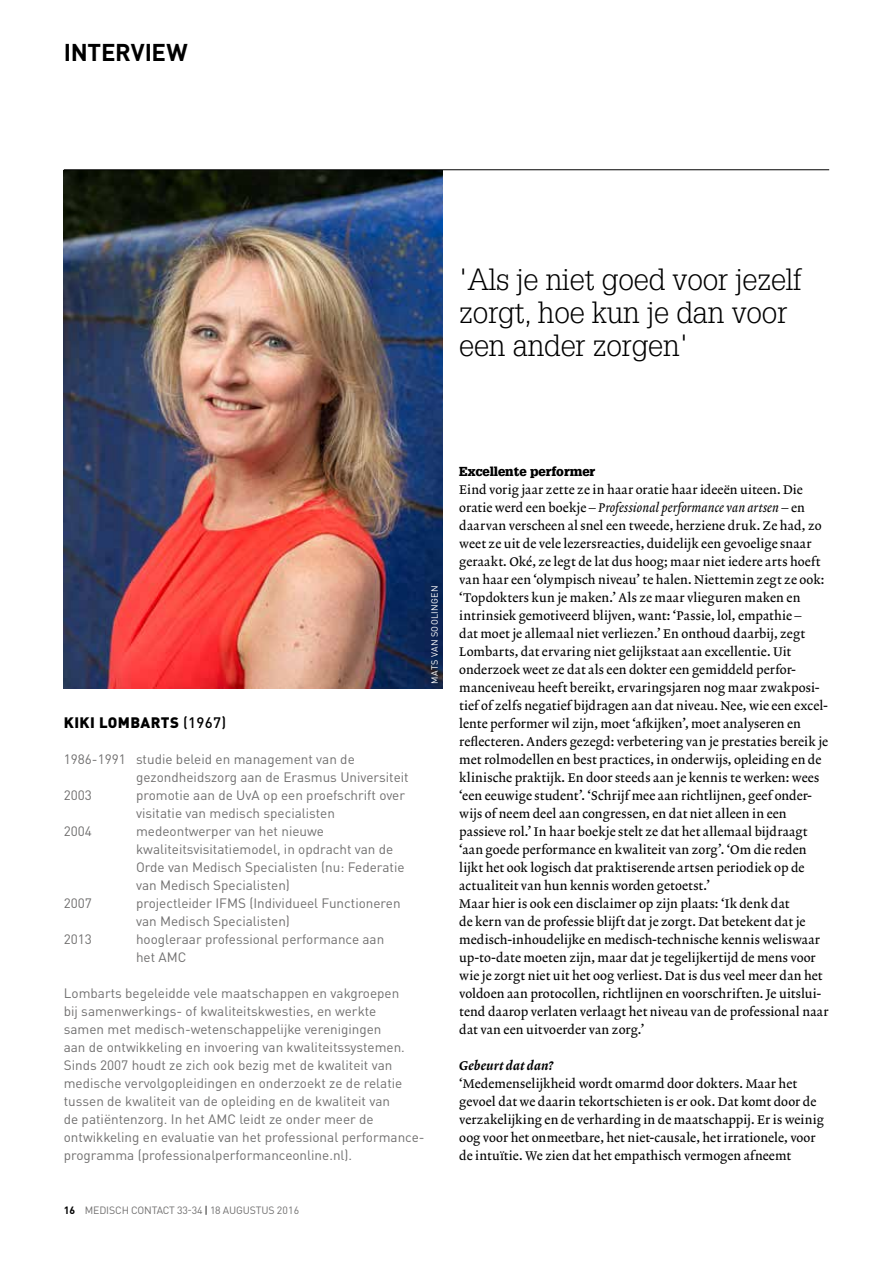
<style>
.page{position:relative;width:893px;height:1263px;background:#fff}
.page>*{position:absolute;margin:0;border:0;box-sizing:border-box;transform-origin:0 0}
.t1{font:300 30px/33px "Glypha LT Std";letter-spacing:-.005em;color:#000}
.t2{font:700 24px "DINOT";letter-spacing:-.01em;color:#000}
.t3{font:900 15px "DINOT";letter-spacing:.03em;color:#000}
.t4{font:13.5px/18px "DINOT";color:#706f6f}
.t5{font:12.75px/18px "Lexicon No 2 Roman A";letter-spacing:.01em;color:#000}
.t6{font:12.75px "Lexicon No 2 Italic A";letter-spacing:.01em;color:#000}
.t7{font:900 12.75px "Glypha LT Std";color:#000}
.t8{font:12.75px "Lexicon No 2 Italic D";letter-spacing:.015em;color:#000}
.t9{font:10.5px "DINOT";letter-spacing:-.015em;color:#706f6f}
.t10{font:9px "DINOT";letter-spacing:.04em;color:#fff}
.s1{font-weight:500}
.s2{font-weight:700;color:#000}
.s3{color:#000}
.s4{font-family:"Lexicon No 2 Roman A"}
</style>
<div class="page">
<img style="left:64px;top:170px;width:378px;height:518px">
<hr style="left:64px;top:169px;width:765px;height:1px;background:#000">
<h2 class="t2" style="left:64px;top:36px;width:125px">INTERVIEW</h2>
<h1 class="t1" style="left:459px;top:264px;width:344px">'Als je niet goed voor jezelf zorgt, hoe kun je dan voor een ander zorgen'</h1>
<p class="t10" style="left:429px;top:684px;width:100px;rotate:-90deg">MATS VAN SOOLINGEN</p>
<p class="t3" style="left:64px;top:713px;width:164px">KIKI LOMBARTS <span class="s1">(1967)</span></p>
<p class="t4" style="left:64px;top:750px;width:293px">1986-1991 studie beleid en management van de</p>
<p class="t4" style="left:136px;top:768px;width:274px">gezondheidszorg aan de Erasmus Universiteit</p>
<p class="t4" style="left:64px;top:786px;width:30px">2003</p>
<p class="t4" style="left:136px;top:786px;width:271px">promotie aan de UvA op een proefschrift over visitatie van medisch specialisten</p>
<p class="t4" style="left:64px;top:822px;width:30px">2004</p>
<p class="t4" style="left:136px;top:822px;width:270px">medeontwerper van het nieuwe kwaliteitsvisitatiemodel, in opdracht van de Orde van Medisch Specialisten (nu: Federatie van Medisch Specialisten)</p>
<p class="t4" style="left:64px;top:894px;width:30px">2007</p>
<p class="t4" style="left:136px;top:894px;width:266px">projectleider IFMS (Individueel Functioneren van Medisch Specialisten)</p>
<p class="t4" style="left:64px;top:930px;width:30px">2013</p>
<p class="t4" style="left:136px;top:930px;width:250px">hoogleraar professional performance aan het AMC</p>
<p class="t4" style="left:64px;top:984px;width:362px">Lombarts begeleidde vele maatschappen en vakgroepen<br>bij samenwerkings- of kwaliteitskwesties, en werkte<br>samen met medisch-wetenschappelijke verenigingen<br>aan de ontwikkeling en invoering van kwaliteitssystemen.<br>Sinds 2007 houdt ze zich ook bezig met de kwaliteit van medische vervolgopleidingen en onderzoekt ze de relatie tussen de kwaliteit van de opleiding en de kwaliteit van<br>de patiëntenzorg. In het AMC leidt ze onder meer de ontwikkeling en evaluatie van het professional performance&shy;programma (professionalperformanceonline.nl).</p>
<p class="t9" style="left:64px;top:1204px;width:237px"><span class="s2">16</span> MEDISCH CONTACT 33-34 <span class="s3">|</span> 18 AUGUSTUS 2016</p>
<p class="t7" style="left:459px;top:464px;width:138px">Excellente performer</p>
<p class="t5" style="left:459px;top:481px;width:345px">Eind vorig jaar zette ze in haar oratie haar ideeën uiteen. Die</p>
<p class="t6" style="left:459px;top:500px;width:347px"><span class="s4">oratie werd een boekje –</span> Professional performance van artsen <span class="s4">– en</span></p>
<p class="t5" style="left:459px;top:517px;width:371px">daarvan verscheen al snel een tweede, herziene druk. Ze had, zo weet ze uit de vele lezersreacties, duidelijk een gevoelige snaar geraakt. Oké, ze legt de lat dus hoog; maar niet iedere arts hoeft van haar een ‘olympisch niveau’ te halen. Niettemin zegt ze ook: ‘Topdokters kun je maken.’ Als ze maar vlieguren maken en intrinsiek gemotiveerd blijven, want: ‘Passie, lol, empathie –<br>dat moet je allemaal niet verliezen.’ En onthoud daarbij, zegt Lombarts, dat ervaring niet gelijkstaat aan excellentie. Uit onderzoek weet ze dat als een dokter een gemiddeld perfor&shy;manceniveau heeft bereikt, ervaringsjaren nog maar zwakposi&shy;tief of zelfs negatief bijdragen aan dat niveau. Nee, wie een excel&shy;lente performer wil zijn, moet ‘afkijken’, moet analyseren en reflecteren. Anders gezegd: verbetering van je prestaties bereik je met rolmodellen en best practices, in onderwijs, opleiding en de klinische praktijk. En door steeds aan je kennis te werken: wees ‘een eeuwige student’. ‘Schrijf mee aan richtlijnen, geef onder&shy;wijs of neem deel aan congressen, en dat niet alleen in een passieve rol.’ In haar boekje stelt ze dat het allemaal bijdraagt ‘aan goede performance en kwaliteit van zorg’. ‘Om die reden lijkt het ook logisch dat praktiserende artsen periodiek op de actualiteit van hun kennis worden getoetst.’<br>Maar hier is ook een disclaimer op zijn plaats: ‘Ik denk dat<br>de kern van de professie blijft dat je zorgt. Dat betekent dat je medisch-inhoudelijke en medisch-technische kennis weliswaar up-to-date moeten zijn, maar dat je tegelijkertijd de mens voor wie je zorgt niet uit het oog verliest. Dat is dus veel meer dan het voldoen aan protocollen, richtlijnen en voorschriften. Je uitslui&shy;tend daarop verlaten verlaagt het niveau van de professional naar dat van een uitvoerder van zorg.’</p>
<p class="t8" style="left:459px;top:1058px;width:96px">Gebeurt dat dan?</p>
<p class="t5" style="left:459px;top:1075px;width:366px">‘Medemenselijkheid wordt omarmd door dokters. Maar het gevoel dat we daarin tekortschieten is er ook. Dat komt door de verzakelijking en de verharding in de maatschappij. Er is weinig oog voor het onmeetbare, het niet-causale, het irrationele, voor de intuïtie. We zien dat het empathisch vermogen afneemt</p>
</div>
